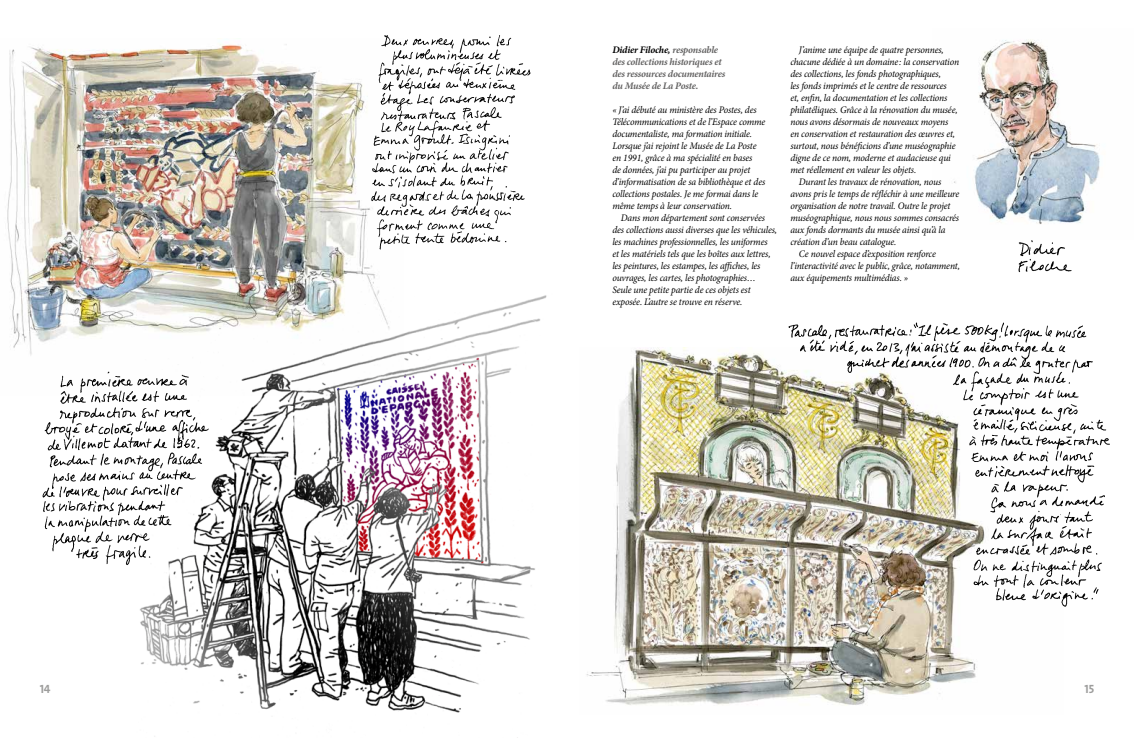
<style>
.page{position:relative;width:1134px;height:738px;background:#fff}
.page>*{position:absolute;margin:0;border:0;box-sizing:border-box;transform-origin:0 0}
.t1{font:12px "The Sans Bold Caps";color:#9d9d9c}
.t2{font:italic 10px/12px "Minion Pro";letter-spacing:-.015em;color:#000;scale:.96 1}
.t3{font:italic 700 10px/12px "Minion Pro";letter-spacing:-.02em;color:#646363}
.s1{color:#000}
</style>
<div class="page">
<img style="left:7px;top:44px;width:368px;height:312px">
<img style="left:617px;top:347px;width:360px;height:358px">
<img style="left:136px;top:286px;width:481px;height:451px">
<img style="left:954px;top:39px;width:146px;height:185px">
<img style="left:368px;top:35px;width:163px;height:217px">
<img style="left:42px;top:370px;width:168px;height:195px">
<img style="left:782px;top:322px;width:328px;height:287px">
<img style="left:1018px;top:240px;width:54px;height:33px">
<p class="t3" style="left:612px;top:43px;width:115px"><span class="s1">Didier Filoche,</span> responsable des collections historiques et des ressources documentaires du Musée de La Poste.</p>
<p class="t2" style="left:612px;top:103px;width:161px">« J’ai débuté au ministère des Postes, des Télécommunications et de l’Espace comme documentaliste, ma formation initiale.<br>Lorsque j’ai rejoint le Musée de La Poste en 1991, grâce à ma spécialité en bases<br>de données, j’ai pu participer au projet d’informatisation de sa bibliothèque et des collections postales. Je me formai dans le même temps à leur conservation.</p>
<p class="t2" style="left:612px;top:211px;width:173px;text-indent:9px">Dans mon département sont conservées des collections aussi diverses que les véhicules, les machines professionnelles, les uniformes<br>et les matériels tels que les boîtes aux lettres, les peintures, les estampes, les affiches, les ouvrages, les cartes, les photographies… Seule une petite partie de ces objets est exposée. L’autre se trouve en réserve.</p>
<p class="t2" style="left:799px;top:43px;width:152px">J’anime une équipe de quatre personnes,</p>
<p class="t2" style="left:790px;top:55px;width:177px">chacune dédiée à un domaine : la conservation</p>
<p class="t2" style="left:790px;top:67px;width:158px">des collections, les fonds photographiques,</p>
<p class="t2" style="left:790px;top:79px;width:164px">les fonds imprimés et le centre de ressources</p>
<p class="t2" style="left:790px;top:91px;width:165px">et, enfin, la documentation et les collections</p>
<p class="t2" style="left:790px;top:103px;width:176px">philatéliques. Grâce à la rénovation du musée,</p>
<p class="t2" style="left:790px;top:115px;width:166px">nous avons désormais de nouveaux moyens</p>
<p class="t2" style="left:790px;top:127px;width:173px">en conservation et restauration des œuvres et,</p>
<p class="t2" style="left:790px;top:139px;width:174px">surtout, nous bénéficions d’une muséographie</p>
<p class="t2" style="left:790px;top:151px;width:169px">digne de ce nom, moderne et audacieuse qui</p>
<p class="t2" style="left:790px;top:163px;width:133px">met réellement en valeur les objets.</p>
<p class="t2" style="left:799px;top:175px;width:150px">Durant les travaux de rénovation, nous</p>
<p class="t2" style="left:790px;top:187px;width:178px">avons pris le temps de réfléchir à une meilleure</p>
<p class="t2" style="left:790px;top:199px;width:168px">organisation de notre travail. Outre le projet</p>
<p class="t2" style="left:790px;top:211px;width:177px">muséographique, nous nous sommes consacrés</p>
<p class="t2" style="left:790px;top:223px;width:163px">aux fonds dormants du musée ainsi qu’à la</p>
<p class="t2" style="left:790px;top:235px;width:112px">création d’un beau catalogue.</p>
<p class="t2" style="left:799px;top:247px;width:144px">Ce nouvel espace d’exposition renforce</p>
<p class="t2" style="left:790px;top:259px;width:178px">l’interactivité avec le public, grâce, notamment,</p>
<p class="t2" style="left:790px;top:271px;width:124px">aux équipements multimédias. »</p>
<p class="t1" style="left:40px;top:678px;width:12px">14</p>
<p class="t1" style="left:1084px;top:678px;width:11px">15</p>
</div>
